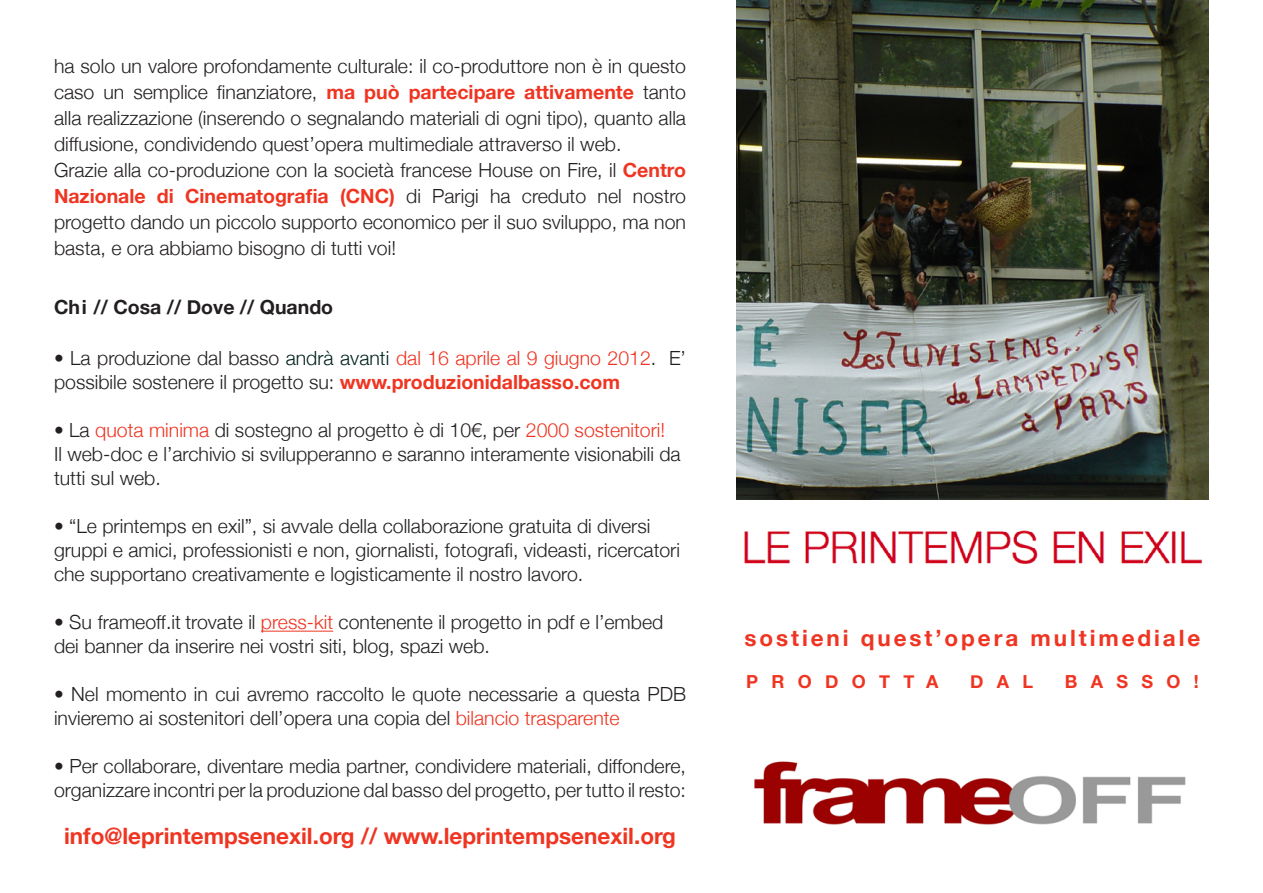
<style>
.page{position:relative;width:1263px;height:893px;background:#fff}
.page>*{position:absolute;margin:0;border:0;box-sizing:border-box;transform-origin:0 0}
.t1{font:700 22.5px "Helvetica Neue";color:#ef3522}
.t2{font:700 22.5px "Helvetica Neue";letter-spacing:.13em;color:#ef3522}
.t3{font:300 19.5px/24px "Helvetica Neue";color:#231f20}
.t4{font:700 19.5px "Helvetica Neue";color:#231f20}
.t5{font:700 18px "Helvetica Neue";letter-spacing:.74em;color:#ef3522}
.s1{font-weight:700;color:#ef3522}
.s2{color:#02241f}
.s3{color:#ef3522}
</style>
<div class="page">
<hr style="left:261px;top:631px;width:72px;height:1px;background:#ef3522">
<img style="left:736px;top:0;width:473px;height:499px">
<img style="left:744px;top:530px;width:459px;height:34px">
<img style="left:754px;top:761px;width:432px;height:64px">
<p class="t3" style="left:54px;top:52px;width:633px;line-height:26.1px;text-align:justify">ha solo un valore profondamente culturale: il co-produttore non è in questo caso un semplice finanziatore, <span class="s1">ma può partecipare attivamente</span> tanto alla realizzazione (inserendo o segnalando materiali di ogni tipo), quanto alla diffusione, condividendo quest’opera multimediale attraverso il web.</p>
<p class="t3" style="left:54px;top:156px;width:634px;line-height:26px;text-align:justify">Grazie alla co-produzione con la società francese House on Fire, il <span class="s1">Centro Nazionale di Cinematografia (CNC)</span> di Parigi ha creduto nel nostro progetto dando un piccolo supporto economico per il suo sviluppo, ma non basta, e ora abbiamo bisogno di tutti voi!</p>
<p class="t4" style="left:54px;top:289px;width:281px">Chi // Cosa // Dove // Quando</p>
<p class="t3" style="left:54px;top:345px;width:633px">• La produzione dal basso <span class="s2">andrà avanti</span> <span class="s3">dal 16 aprile al 9 giugno 2012</span>. E’ possibile sostenere il progetto su: <span class="s1">www.produzionidalbasso.com</span></p>
<p class="t3" style="left:54px;top:417px;width:613px">• La <span class="s3">quota minima</span> di sostegno al progetto è di 10€, per <span class="s3">2000 sostenitori!</span></p>
<p class="t3" style="left:54px;top:441px;width:628px">Il web-doc e l’archivio si svilupperanno e saranno interamente visionabili da tutti sul web.</p>
<p class="t3" style="left:54px;top:513px;width:627px">• “Le printemps en exil”, si avvale della collaborazione gratuita di diversi gruppi e amici, professionisti e non, giornalisti, fotografi, videasti, ricercatori che supportano creativamente e logisticamente il nostro lavoro.</p>
<p class="t3" style="left:54px;top:609px;width:611px">• Su frameoff.it trovate il <span class="s3">press-kit</span> contenente il progetto in pdf e l’embed dei banner da inserire nei vostri siti, blog, spazi web.</p>
<p class="t3" style="left:54px;top:681px;width:633px">• Nel momento in cui avremo raccolto le quote necessarie a questa PDB invieremo ai sostenitori dell’opera una copia del <span class="s3">bilancio trasparente</span></p>
<p class="t3" style="left:54px;top:753px;width:633px">• Per collaborare, diventare media partner, condividere materiali, diffondere, organizzare incontri per la produzione dal basso del progetto, per tutto il resto:</p>
<p class="t1" style="left:64px;top:815px;width:613px">info@leprintempsenexil.org // www.leprintempsenexil.org</p>
<p class="t2" style="left:744px;top:618px;width:457px">sostieni quest’opera multimediale</p>
<p class="t5" style="left:746px;top:666px;width:194px">PRODOTTA</p>
<p class="t5" style="left:970px;top:666px;width:64px">DAL</p>
<p class="t5" style="left:1065px;top:666px;width:135px">BASSO!</p>
</div>
